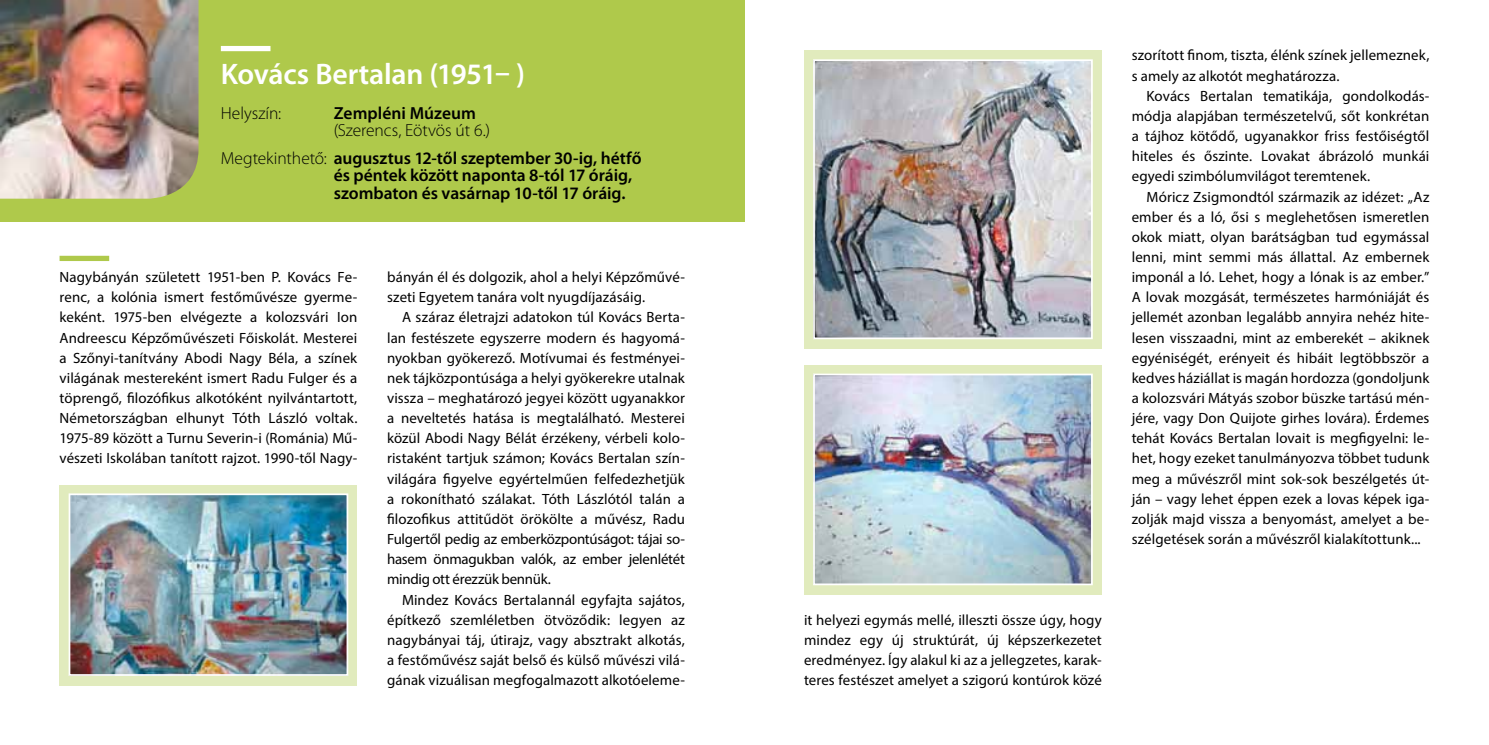
<style>
.page{position:relative;width:1489px;height:745px;background:#fff}
.page>*{position:absolute;margin:0;border:0;box-sizing:border-box;transform-origin:0 0}
.t1{font:600 29.75px "Myriad Pro";letter-spacing:-.01em;color:#fff}
.t2{font:600 17.5px/17.5px "Myriad Pro";letter-spacing:-.005em;color:#000}
.t3{font:300 17.5px "Myriad Pro";letter-spacing:-.005em;color:#000}
.t4{font:14.88px/20.1px "Myriad Pro";letter-spacing:.005em;color:#000;text-align:justify}
.s1{font-weight:300}
</style>
<div class="page">
<div style="left:0;top:0;width:744px;height:221px;background:#afc94b"></div>
<img style="left:0;top:0;width:198px;height:198px">
<div style="left:60px;top:255px;width:49px;height:6px;background:#afc94b"></div>
<div style="left:221px;top:46px;width:49px;height:5px;background:#fff"></div>
<div style="left:804px;top:365px;width:297px;height:229px;background:#e1ebbd"></div>
<img style="left:816px;top:376px;width:273px;height:206px">
<div style="left:813px;top:373px;width:279px;height:212px;border:2px solid #fff"></div>
<div style="left:804px;top:50px;width:297px;height:298px;background:#e1ebbd"></div>
<img style="left:816px;top:62px;width:273px;height:274px">
<div style="left:813px;top:59px;width:279px;height:280px;border:2px solid #fff"></div>
<div style="left:60px;top:484px;width:297px;height:201px;background:#e1ebbd"></div>
<img style="left:72px;top:496px;width:273px;height:176px">
<div style="left:69px;top:493px;width:279px;height:182px;border:2px solid #fff"></div>
<h1 class="t1" style="left:221px;top:55px;width:306px">Kovács Bertalan (1951– )</h1>
<p class="t3" style="left:221px;top:103px;width:62px">Helyszín:</p>
<p class="t2" style="left:221px;top:148px;width:422px"><span class="s1">Megtekinthető:</span> augusztus 12-től szeptember 30-ig, hétfő</p>
<p class="t2" style="left:334px;top:103px;width:144px">Zempléni Múzeum</p>
<p class="t3" style="left:334px;top:121px;width:158px">(Szerencs, Eötvös út 6.)</p>
<p class="t2" style="left:334px;top:166px;width:300px">és péntek között naponta 8-tól 17 óráig, szombaton és vasárnap 10-től 17 óráig.</p>
<p class="t4" style="left:60px;top:266px;width:299px">Nagybányán született 1951-ben P. Kovács Fe&shy;renc, a kolónia ismert festőművésze gyerme&shy;keként. 1975-ben elvégezte a kolozsvári Ion Andreescu Képzőművészeti Főiskolát. Mesterei a Szőnyi-tanítvány Abodi Nagy Béla, a színek világának mestereként ismert Radu Fulger és a töprengő, filozófikus alkotóként nyilvántartott, Németországban elhunyt Tóth László voltak.<br>1975-89 között a Turnu Severin-i (Románia) Mű&shy;vészeti Iskolában tanított rajzot. 1990-től Nagy-</p>
<p class="t4" style="left:387px;top:266px;width:299px">bányán él és dolgozik, ahol a helyi Képzőművé&shy;szeti Egyetem tanára volt nyugdíjazásáig.</p>
<p class="t4" style="left:387px;top:307px;width:299px;text-indent:15px">A száraz életrajzi adatokon túl Kovács Berta&shy;lan festészete egyszerre modern és hagyomá&shy;nyokban gyökerező. Motívumai és festményei&shy;nek tájközpontúsága a helyi gyökerekre utalnak vissza – meghatározó jegyei között ugyanakkor a neveltetés hatása is megtalálható. Mesterei közül Abodi Nagy Bélát érzékeny, vérbeli kolo&shy;ristaként tartjuk számon; Kovács Bertalan szín&shy;világára figyelve egyértelműen felfedezhetjük a rokonítható szálakat. Tóth Lászlótól talán a filozofikus attitűdöt örökölte a művész, Radu Fulgertől pedig az emberközpontúságot: tájai so&shy;hasem önmagukban valók, az ember jelenlétét mindig ott érezzük bennük.</p>
<p class="t4" style="left:387px;top:588px;width:299px;text-indent:15px">Mindez Kovács Bertalannál egyfajta sajátos, építkező szemléletben ötvöződik: legyen az nagybányai táj, útirajz, vagy absztrakt alkotás, a festőművész saját belső és külső művészi vilá&shy;gának vizuálisan megfogalmazott alkotóeleme-</p>
<p class="t4" style="left:804px;top:609px;width:299px">it helyezi egymás mellé, illeszti össze úgy, hogy mindez egy új struktúrát, új képszerkezetet eredményez. Így alakul ki az a jellegzetes, karak&shy;teres festészet amelyet a szigorú kontúrok közé</p>
<p class="t4" style="left:1131px;top:45px;width:299px">szorított finom, tiszta, élénk színek jellemeznek, s amely az alkotót meghatározza.</p>
<p class="t4" style="left:1131px;top:85px;width:299px;text-indent:15px">Kovács Bertalan tematikája, gondolkodás&shy;módja alapjában természetelvű, sőt konkrétan a tájhoz kötődő, ugyanakkor friss festőiségtől hiteles és őszinte. Lovakat ábrázoló munkái egyedi szimbólumvilágot teremtenek.</p>
<p class="t4" style="left:1131px;top:186px;width:299px;text-indent:15px">Móricz Zsigmondtól származik az idézet: „Az ember és a ló, ősi s meglehetősen ismeretlen okok miatt, olyan barátságban tud egymással lenni, mint semmi más állattal. Az embernek imponál a ló. Lehet, hogy a lónak is az ember.” A lovak mozgását, természetes harmóniáját és jellemét azonban legalább annyira nehéz hite&shy;lesen visszaadni, mint az emberekét – akiknek egyéniségét, erényeit és hibáit legtöbbször a kedves háziállat is magán hordozza (gondoljunk a kolozsvári Mátyás szobor büszke tartású mén&shy;jére, vagy Don Quijote girhes lovára). Érdemes tehát Kovács Bertalan lovait is megfigyelni: le&shy;het, hogy ezeket tanulmányozva többet tudunk meg a művészről mint sok-sok beszélgetés út&shy;ján – vagy lehet éppen ezek a lovas képek iga&shy;zolják majd vissza a benyomást, amelyet a be&shy;szélgetések során a művészről kialakítottunk...</p>
</div>
